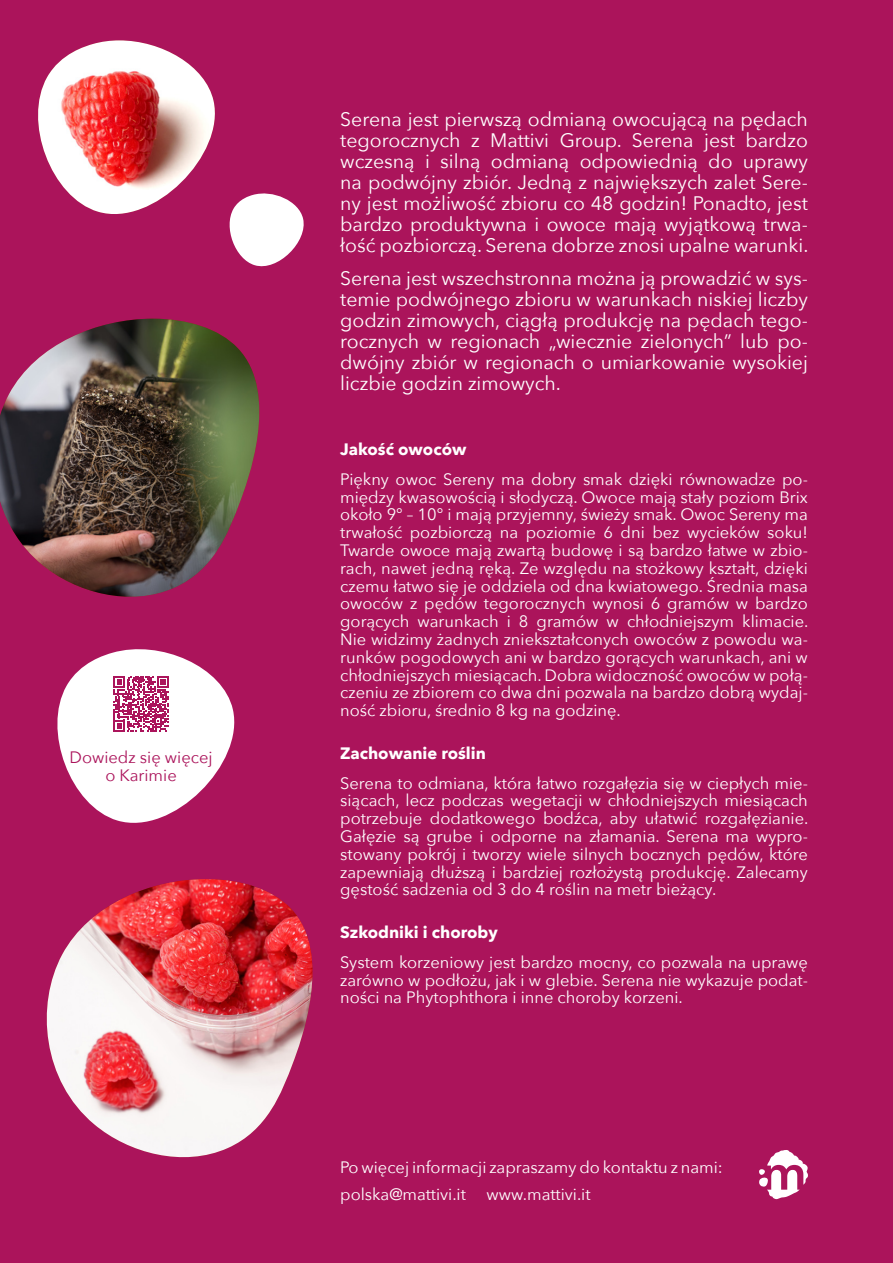
<style>
.page{position:relative;width:893px;height:1263px;background:#ab145b}
.page>*{position:absolute;margin:0;border:0;box-sizing:border-box;transform-origin:0 0}
.t1{font:19.5px/21px "Avenir Next";color:#fff;text-align:justify}
.t2{font:16.5px/17.9px "Avenir Next";color:#fff;text-align:justify}
.t3{font:700 16.5px "Avenir Next";color:#fff}
.t4{font:16.5px/17.9px "Avenir Next";color:#ab145b;text-align:center}
</style>
<div class="page">
<img style="left:46px;top:879px;width:267px;height:279px">
<img style="left:0;top:319px;width:260px;height:278px">
<svg style="left:38px;top:40px;width:266px;height:227px"></svg>
<svg style="left:57px;top:649px;width:178px;height:174px"></svg>
<svg style="left:759px;top:1150px;width:49px;height:49px"></svg>
<p class="t4" style="left:70px;top:747px;width:145px">Dowiedz się więcej o Karimie</p>
<p class="t1" style="left:340px;top:108px;width:470px">Serena jest pierwszą odmianą owocującą na pędach tegorocznych z Mattivi Group. Serena jest bardzo wczesną i silną odmianą odpowiednią do uprawy na podwójny zbiór. Jedną z największych zalet Sere&shy;ny jest możliwość zbioru co 48 godzin! Ponadto, jest bardzo produktywna i owoce mają wyjątkową trwa&shy;łość pozbiorczą. Serena dobrze znosi upalne warunki.</p>
<p class="t1" style="left:340px;top:267px;width:469px">Serena jest wszechstronna można ją prowadzić w sys&shy;temie podwójnego zbioru w warunkach niskiej liczby godzin zimowych, ciągłą produkcję na pędach tego&shy;rocznych w regionach „wiecznie zielonych” lub po&shy;dwójny zbiór w regionach o umiarkowanie wysokiej liczbie godzin zimowych.</p>
<p class="t3" style="left:340px;top:435px;width:128px">Jakość owoców</p>
<p class="t2" style="left:340px;top:469px;width:470px">Piękny owoc Sereny ma dobry smak dzięki równowadze po&shy;między kwasowością i słodyczą. Owoce mają stały poziom Brix około 9° – 10° i mają przyjemny, świeży smak. Owoc Sereny ma trwałość pozbiorczą na poziomie 6 dni bez wycieków soku!<br>Twarde owoce mają zwartą budowę i są bardzo łatwe w zbio&shy;rach, nawet jedną ręką. Ze względu na stożkowy kształt, dzięki czemu łatwo się je oddziela od dna kwiatowego. Średnia masa owoców z pędów tegorocznych wynosi 6 gramów w bardzo gorących warunkach i 8 gramów w chłodniejszym klimacie.<br>Nie widzimy żadnych zniekształconych owoców z powodu wa&shy;runków pogodowych ani w bardzo gorących warunkach, ani w chłodniejszych miesiącach. Dobra widoczność owoców w połą&shy;czeniu ze zbiorem co dwa dni pozwala na bardzo dobrą wydaj&shy;ność zbioru, średnio 8 kg na godzinę.</p>
<p class="t3" style="left:340px;top:739px;width:147px">Zachowanie roślin</p>
<p class="t2" style="left:340px;top:773px;width:470px">Serena to odmiana, która łatwo rozgałęzia się w ciepłych mie&shy;siącach, lecz podczas wegetacji w chłodniejszych miesiącach potrzebuje dodatkowego bodźca, aby ułatwić rozgałęzianie.<br>Gałęzie są grube i odporne na złamania. Serena ma wypro&shy;stowany pokrój i tworzy wiele silnych bocznych pędów, które zapewniają dłuższą i bardziej rozłożystą produkcję. Zalecamy gęstość sadzenia od 3 do 4 roślin na metr bieżący.</p>
<p class="t3" style="left:340px;top:918px;width:159px">Szkodniki i choroby</p>
<p class="t2" style="left:340px;top:952px;width:469px">System korzeniowy jest bardzo mocny, co pozwala na uprawę zarówno w podłożu, jak i w glebie. Serena nie wykazuje podat&shy;ności na Phytophthora i inne choroby korzeni.</p>
<p class="t2" style="left:340px;top:1154px;width:384px;line-height:26.2px">Po więcej informacji zapraszamy do kontaktu z nami: polska@mattivi.it</p>
<p class="t2" style="left:487px;top:1184px;width:106px">www.mattivi.it</p>
</div>
